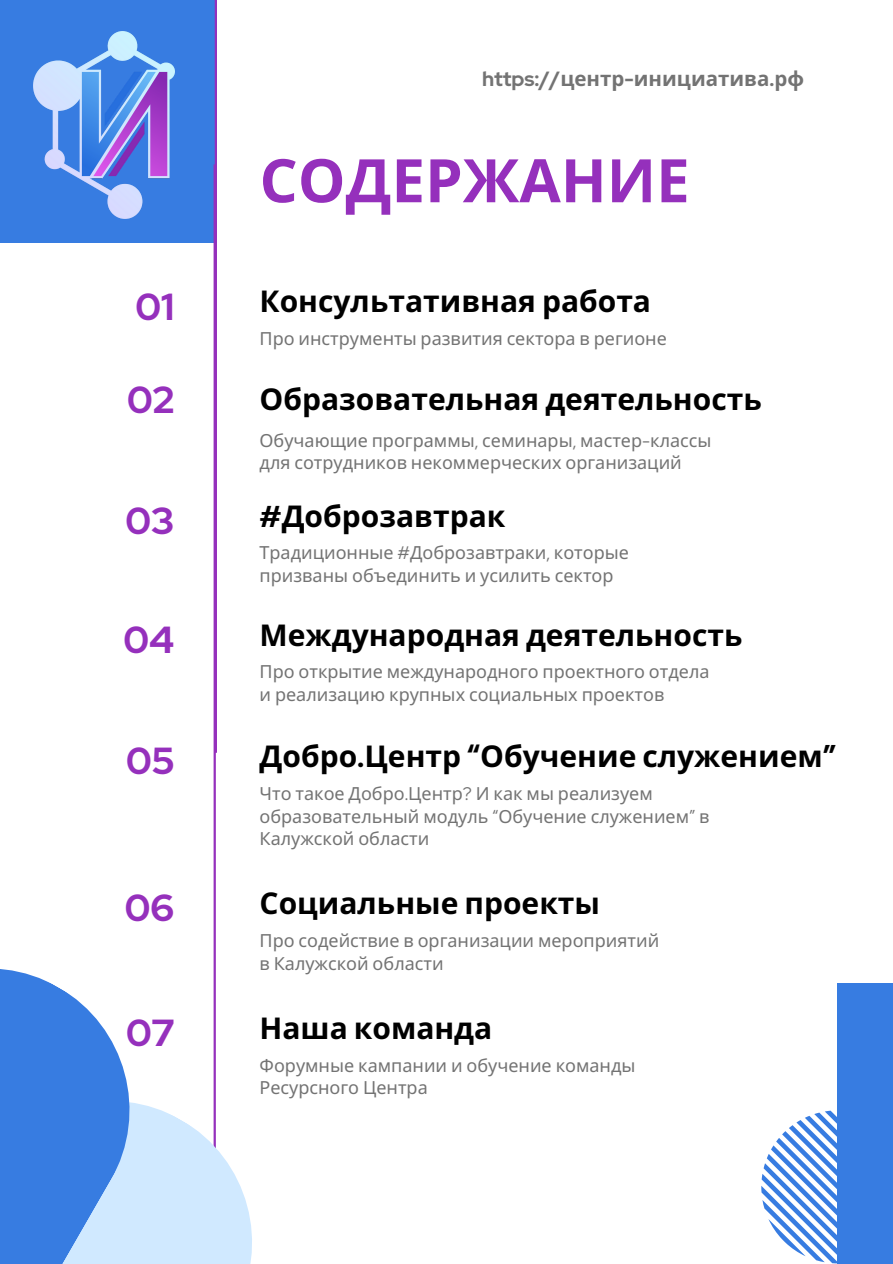
<style>
.page{position:relative;width:893px;height:1264px;background:#fff}
.page>*{position:absolute;margin:0;border:0;box-sizing:border-box;transform-origin:0 0}
.t1{font:700 60px "Noto Sans";color:#9530bc}
.t2{font:700 37.5px "Red Hat Display";color:#9530bc}
.t3{font:700 30px "Noto Sans";color:#000}
.t4{font:700 20.55px "Noto Sans";color:#737373}
.t5{font:18px/22.5px "Noto Sans";color:#737373}
.s1{font-family:"Red Hat Display"}
</style>
<div class="page">
<div style="left:0;top:0;width:217px;height:242px;background:#377ce1"></div>
<div style="left:837px;top:983px;width:55px;height:280px;background:#377ce1"></div>
<svg style="left:761px;top:1110px;width:76px;height:153px"></svg>
<hr style="left:215px;top:0;width:2px;height:752px;background:#9530bc">
<img style="left:33px;top:32px;width:141px;height:186px">
<hr style="left:213px;top:164px;width:3px;height:1047px;background:#9530bc">
<svg style="left:149px;top:1080px;width:103px;height:183px;fill:#d0e9ff"></svg>
<svg style="left:0;top:969px;width:149px;height:294px;fill:#377ce1"></svg>
<p class="t4" style="left:482px;top:64px;width:323px"><span class="s1">https://</span>центр<span class="s1">-</span>инициатива<span class="s1">.</span>рф</p>
<p class="t1" style="left:259px;top:138px;width:431px">СОДЕРЖАНИЕ</p>
<p class="t2" style="left:136px;top:281px;width:40px">01</p>
<p class="t3" style="left:259px;top:280px;width:393px">Консультативная работа</p>
<p class="t5" style="left:259px;top:327px;width:409px">Про инструменты развития сектора в регионе</p>
<p class="t2" style="left:127px;top:375px;width:49px">02</p>
<p class="t3" style="left:259px;top:378px;width:503px">Образовательная деятельность</p>
<p class="t5" style="left:259px;top:428px;width:453px">Обучающие программы<span class="s1">,</span> семинары<span class="s1">,</span> мастер<span class="s1">-</span>классы для сотрудников некоммерческих организаций</p>
<p class="t2" style="left:126px;top:495px;width:50px">03</p>
<p class="t3" style="left:259px;top:494px;width:247px"><span class="s1">#</span>Доброзавтрак</p>
<p class="t5" style="left:259px;top:541px;width:371px">Традиционные <span class="s1">#</span>Доброзавтраки<span class="s1">,</span> которые призваны объединить и усилить сектор</p>
<p class="t2" style="left:123px;top:614px;width:52px">04</p>
<p class="t3" style="left:259px;top:613px;width:484px">Международная деятельность</p>
<p class="t5" style="left:259px;top:660px;width:451px">Про открытие международного проектного отдела и реализацию крупных социальных проектов</p>
<p class="t2" style="left:126px;top:736px;width:50px">05</p>
<p class="t3" style="left:259px;top:735px;width:577px">Добро<span class="s1">.</span>Центр <span class="s1">“</span>Обучение служением<span class="s1">”</span></p>
<p class="t5" style="left:259px;top:782px;width:451px">Что такое Добро<span class="s1">.</span>Центр<span class="s1">?</span> И как мы реализуем образовательный модуль <span class="s1">“</span>Обучение служением<span class="s1">”</span> в<br>Калужской области</p>
<p class="t2" style="left:125px;top:883px;width:51px">06</p>
<p class="t3" style="left:259px;top:882px;width:342px">Социальные проекты</p>
<p class="t5" style="left:259px;top:929px;width:401px">Про содействие в организации мероприятий</p>
<p class="t5" style="left:259px;top:951px;width:185px">в Калужской области</p>
<p class="t2" style="left:126px;top:1007px;width:50px">07</p>
<p class="t3" style="left:259px;top:1006px;width:234px">Наша команда</p>
<p class="t5" style="left:259px;top:1053px;width:377px">Форумные кампании и обучение команды</p>
<p class="t5" style="left:259px;top:1075px;width:170px">Ресурсного Центра</p>
</div>
